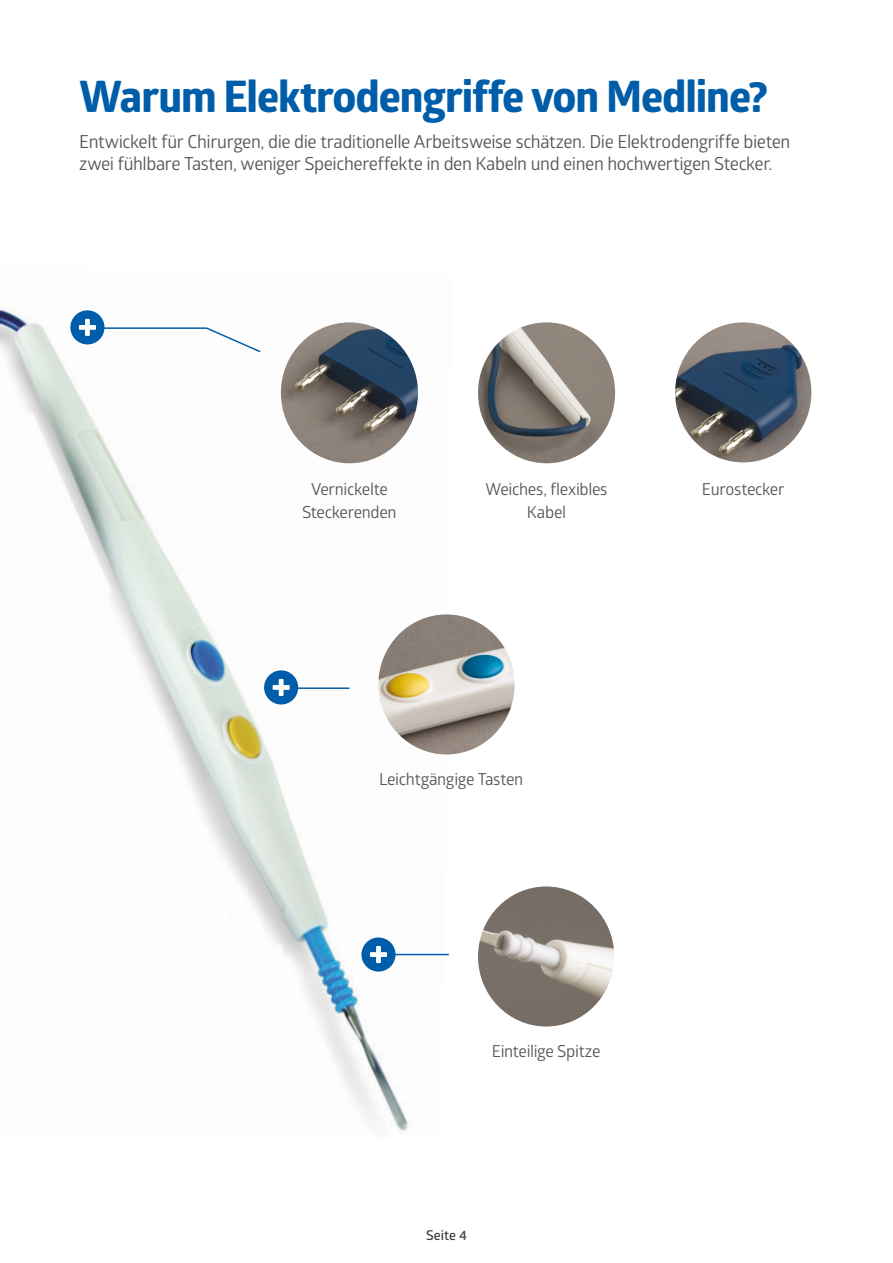
<style>
.page{position:relative;width:893px;height:1263px;background:#fff}
.page>*{position:absolute;margin:0;border:0;box-sizing:border-box;transform-origin:0 0}
.C_Large{font:700 43.5px "Globerx";letter-spacing:-.025em;color:#005da9}
.C_Large-2{font:18px/22.5px "Glober";letter-spacing:-.025em;color:#575756}
.C_Large-3{font:16.5px/22.5px "Glober";letter-spacing:-.02em;color:#575756;text-align:center}
.t1{font:600 13.5px "Glober";color:#3d3d3c}
</style>
<div class="page">
<img style="left:0;top:309px;width:452px;height:822px">
<img style="left:281px;top:322px;width:137px;height:141px">
<img style="left:675px;top:322px;width:136px;height:140px">
<img style="left:478px;top:322px;width:137px;height:141px">
<img style="left:378px;top:614px;width:137px;height:140px">
<img style="left:478px;top:886px;width:136px;height:140px">
<svg style="left:86px;top:327px;width:176px;height:27px"></svg>
<div style="left:70px;top:310px;width:34px;height:34px;background:#005da9;border-radius:50%"></div>
<div style="left:85px;top:319px;width:5px;height:17px;background:#fff"></div>
<div style="left:79px;top:325px;width:17px;height:5px;background:#fff"></div>
<hr style="left:281px;top:687px;width:68px;height:2px;background:#005da9">
<div style="left:264px;top:670px;width:34px;height:34px;background:#005da9;border-radius:50%"></div>
<div style="left:279px;top:679px;width:5px;height:17px;background:#fff"></div>
<div style="left:273px;top:685px;width:17px;height:5px;background:#fff"></div>
<hr style="left:378px;top:954px;width:71px;height:1px;background:#005da9">
<div style="left:361px;top:937px;width:35px;height:34px;background:#005da9;border-radius:50%"></div>
<div style="left:376px;top:946px;width:5px;height:17px;background:#fff"></div>
<div style="left:370px;top:952px;width:17px;height:5px;background:#fff"></div>
<p class="C_Large" style="left:79px;top:65px;width:690px">Warum Elektrodengriffe von Medline?</p>
<p class="C_Large-2" style="left:79px;top:129px;width:713px">Entwickelt für Chirurgen, die die traditionelle Arbeitsweise schätzen. Die Elektrodengriffe bieten zwei fühlbare Tasten, weniger Speichereffekte in den Kabeln und einen hochwertigen Stecker.</p>
<p class="C_Large-3" style="left:302px;top:477px;width:96px">Vernickelte<br>Steckerenden</p>
<p class="C_Large-3" style="left:485px;top:477px;width:124px">Weiches, flexibles<br>Kabel</p>
<p class="C_Large-3" style="left:702px;top:477px;width:84px">Eurostecker</p>
<p class="C_Large-3" style="left:379px;top:767px;width:146px">Leichtgängige Tasten</p>
<p class="C_Large-3" style="left:492px;top:1039px;width:110px">Einteilige Spitze</p>
<p class="t1" style="left:426px;top:1226px;width:42px">Seite 4</p>
</div>
